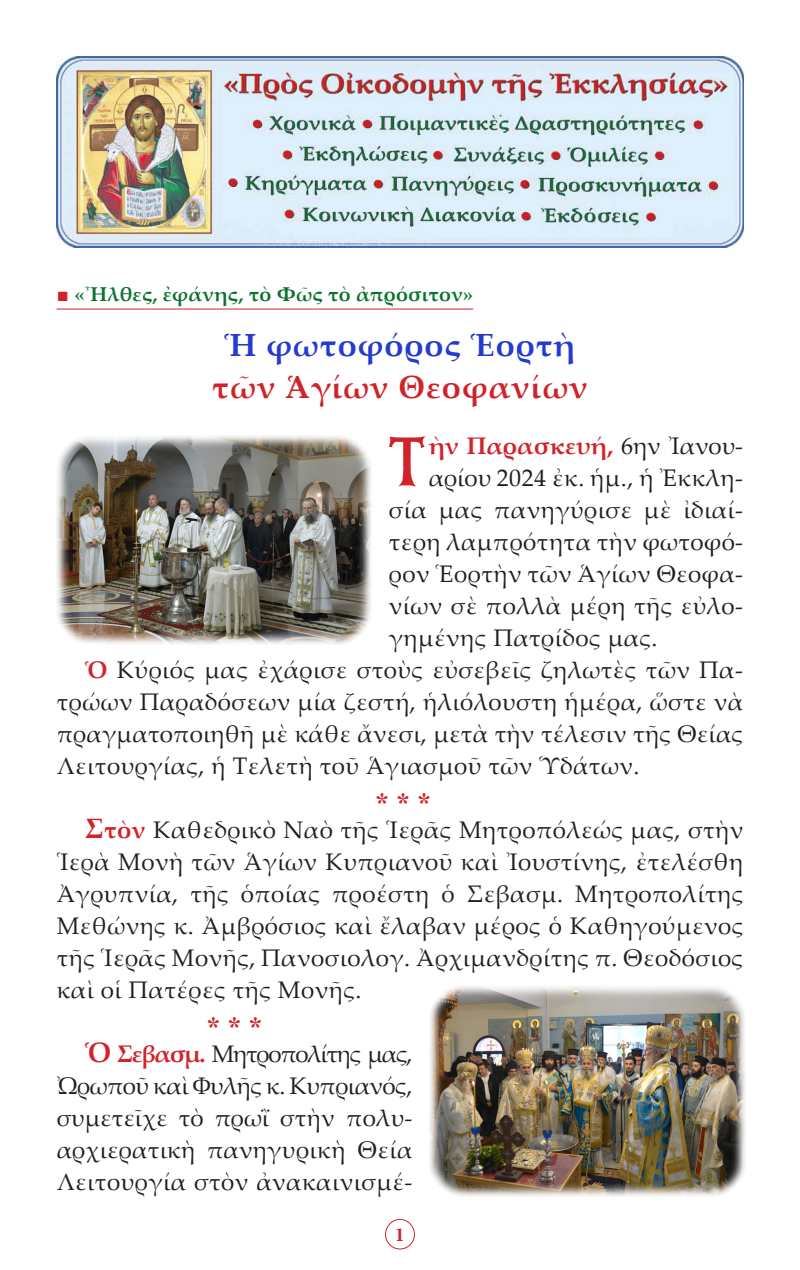
<style>
.page{position:relative;width:800px;height:1270px;background:#fff}
.page>*{position:absolute;margin:0;border:0;box-sizing:border-box;transform-origin:0 0}
.t1{font:69.6px "BYZIMAK";color:#d1232a}
.t2{font:700 32px "Palatino Linotype";letter-spacing:.03em;color:#d1232a}
.t3{font:700 32px "Palatino Linotype";letter-spacing:.03em;color:#253ad0}
.t4{font:28px "CTOS New Times Bold Test 1";color:#d1232a}
.t5{font:24px/32px "Palatino Linotype";letter-spacing:.02em;color:#231f20;text-align:justify}
.t6{font:24px "Palatino Linotype";letter-spacing:-.05em;color:#231f20}
.t7{font:700 24px "Palatino Linotype";color:#d1232a}
.t8{font:700 20px "Palatino Linotype";letter-spacing:.01em;color:#0a722f}
.t9{font:700 20px "Minion Pro";color:#d1232a}
.s1{font-family:"CTOS New Times Roman Test 1";font-weight:400;color:#d1232a}
.s2{font-weight:400;color:#231f20}
.s3{font-weight:700;color:#d1232a}
.s4{font-weight:700;font-size:28px;color:#d1232a}
</style>
<div class="page">
<div style="left:385px;top:1219px;width:30px;height:30px;border:1px solid #d1232a;border-radius:50%"></div>
<hr style="left:57px;top:309px;width:416px;height:1px;background:#d1232a">
<img style="left:57px;top:57px;width:687px;height:190px">
<img style="left:57px;top:435px;width:314px;height:210px">
<img style="left:429px;top:986px;width:316px;height:210px">
<p class="t8" style="left:57px;top:280px;width:418px"><span class="s1">■</span> «Ἦλθες, ἐφάνης, τὸ Φῶς τὸ ἀπρόσιτον»</p>
<p class="t3" style="left:225px;top:323px;width:352px">Ἡ φωτοφόρος Ἑορτὴ</p>
<p class="t2" style="left:212px;top:364px;width:377px">τῶν Ἁγίων Θεοφανίων</p>
<p class="t1" style="left:387px;top:420px;width:42px">Τ</p>
<p class="t7" style="left:429px;top:428px;width:316px">ὴν Παρασκευή, <span class="s2">6ην Ἰανου-</span></p>
<p class="t5" style="left:389px;top:461px;width:356px;text-align:right">αρίου 2024 ἐκ. ἡμ., ἡ Ἐκκλη&shy;σία μας πανηγύρισε μὲ ἰδιαί-</p>
<p class="t5" style="left:389px;top:525px;width:356px">τερη λαμπρότητα τὴν φωτοφό&shy;ρον Ἑορτὴν τῶν Ἁγίων Θεοφα&shy;νίων σὲ πολλὰ μέρη τῆς εὐλο&shy;γημένης Πατρίδος μας.</p>
<p class="t5" style="left:57px;top:653px;width:688px;text-indent:28px"><span class="s3">Ὁ</span> Κύριός μας ἐχάρισε στοὺς εὐσεβεῖς ζηλωτὲς τῶν Πα&shy;τρώων Παραδόσεων μία ζεστή, ἡλιόλουστη ἡμέρα, ὥστε νὰ πραγματοποιηθῆ μὲ κάθε ἄνεσι, μετὰ τὴν τέλεσιν τῆς Θείας Λειτουργίας, ἡ Τελετὴ τοῦ Ἁγιασμοῦ τῶν Ὑδάτων.</p>
<p class="t4" style="left:375px;top:787px;width:57px">* * *</p>
<p class="t5" style="left:57px;top:813px;width:688px;text-indent:28px"><span class="s4">Σ</span><span class="s3">τὸν</span> Καθεδρικὸ Ναὸ τῆς Ἱερᾶς Μητροπόλεώς μας, στὴν Ἱερὰ Μονὴ τῶν Ἁγίων Κυπριανοῦ καὶ Ἰουστίνης, ἐτελέσθη Ἀγρυπνία, τῆς ὁποίας προέστη ὁ Σεβασμ. Μητροπολίτης Μεθώνης κ. Ἀμβρόσιος καὶ ἔλαβαν μέρος ὁ Καθηγούμενος τῆς Ἱερᾶς Μονῆς, Πανοσιολογ. Ἀρχιμανδρίτης π. Θεοδόσιος καὶ οἱ Πατέρες τῆς Μονῆς.</p>
<p class="t4" style="left:207px;top:1011px;width:57px">* * *</p>
<p class="t6" style="left:85px;top:1036px;width:329px"><span class="s4">Ὁ</span> <span class="s3">Σεβασμ.</span> Μητροπολίτης μας,</p>
<p class="t5" style="left:57px;top:1069px;width:357px">Ὠρωποῦ καὶ Φυλῆς κ. Κυπριανός, συμετεῖχε τὸ πρωῒ στὴν πολυ&shy;αρχιερατικὴ πανηγυρικὴ Θεία Λειτουργία στὸν ἀνακαινισμέ-</p>
<p class="t9" style="left:395px;top:1220px;width:11px">1</p>
</div>
